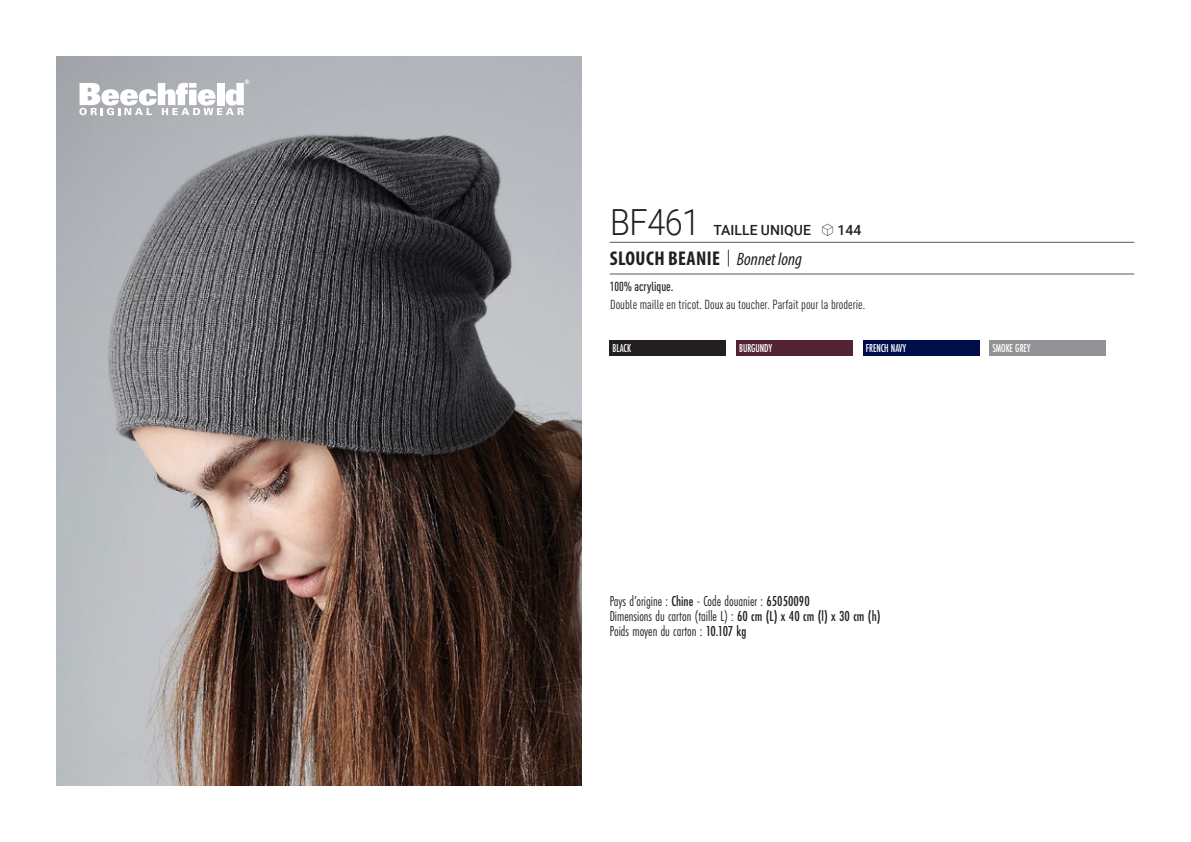
<style>
.page{position:relative;width:1191px;height:842px;background:#fff}
.page>*{position:absolute;margin:0;border:0;box-sizing:border-box;transform-origin:0 0}
.t1{font:300 36px "Roboto";letter-spacing:-.015em;color:#231f20;scale:.9 1}
.t2{font:700 condensed 20px "Myriad Pro";letter-spacing:.02em;color:#231f20}
.t3{font:15px "Futura PT Cond";color:#231f20;scale:.95 1}
.t4{font:500 14px "Roboto";letter-spacing:.005em;color:#231f20}
.t5{font:condensed 13px "DIN Pro";color:#231f20}
.grammage_2020{font:500 condensed 13px "DIN Pro";color:#231f20;scale:.95 1}
.Coloris_nuancier_bla{font:500 12px "Futura PT Cond";letter-spacing:-.01em;color:#fff;scale:.9 1}
.s1{font-family:"Linotype Shapeshifter";font-weight:400;font-size:16px}
.s2{font-family:"Roboto Condensed";font-weight:300;font-stretch:normal}
.s3{font-family:"Myriad Variable Concept";font-weight:400;font-style:italic;font-stretch:normal;font-size:18px}
.s4{font-weight:500}
</style>
<div class="page">
<img style="left:57px;top:57px;width:524px;height:728px">
<svg style="left:79px;top:79px;width:170px;height:36px"></svg>
<div style="left:609px;top:340px;width:117px;height:16px;background:#231f20"></div>
<div style="left:736px;top:340px;width:116px;height:16px;background:#532234"></div>
<div style="left:863px;top:340px;width:116px;height:16px;background:#000d4b"></div>
<div style="left:989px;top:340px;width:116px;height:16px;background:#919295"></div>
<hr style="left:609px;top:242px;width:525px;height:1px;background:#57585a">
<hr style="left:609px;top:274px;width:525px;height:1px;background:#57585a">
<p class="t1" style="left:610px;top:197px;width:102px">BF461</p>
<p class="t4" style="left:713px;top:220px;width:150px">TAILLE UNIQUE <span class="s1">S</span> 144</p>
<p class="t2" style="left:610px;top:246px;width:193px">SLOUCH BEANIE <span class="s2">|</span> <span class="s3">Bonnet long</span></p>
<p class="grammage_2020" style="left:609px;top:277px;width:69px">100% acrylique.</p>
<p class="t5" style="left:610px;top:295px;width:257px">Double maille en tricot. Doux au toucher. Parfait pour la broderie.</p>
<p class="Coloris_nuancier_bla" style="left:612px;top:341px;width:22px">BLACK</p>
<p class="Coloris_nuancier_bla" style="left:739px;top:341px;width:38px">BURGUNDY</p>
<p class="Coloris_nuancier_bla" style="left:866px;top:341px;width:46px">FRENCH NAVY</p>
<p class="Coloris_nuancier_bla" style="left:992px;top:341px;width:44px">SMOKE GREY</p>
<p class="t3" style="left:609px;top:592px;width:212px">Pays d’origine : <span class="s4">Chine</span> - Code douanier : <span class="s4">65050090</span></p>
<p class="t3" style="left:609px;top:607px;width:287px">Dimensions du carton (taille L) : <span class="s4">60 cm (L) x 40 cm (l) x 30 cm (h)</span></p>
<p class="t3" style="left:609px;top:622px;width:145px">Poids moyen du carton : <span class="s4">10.107 kg</span></p>
</div>
